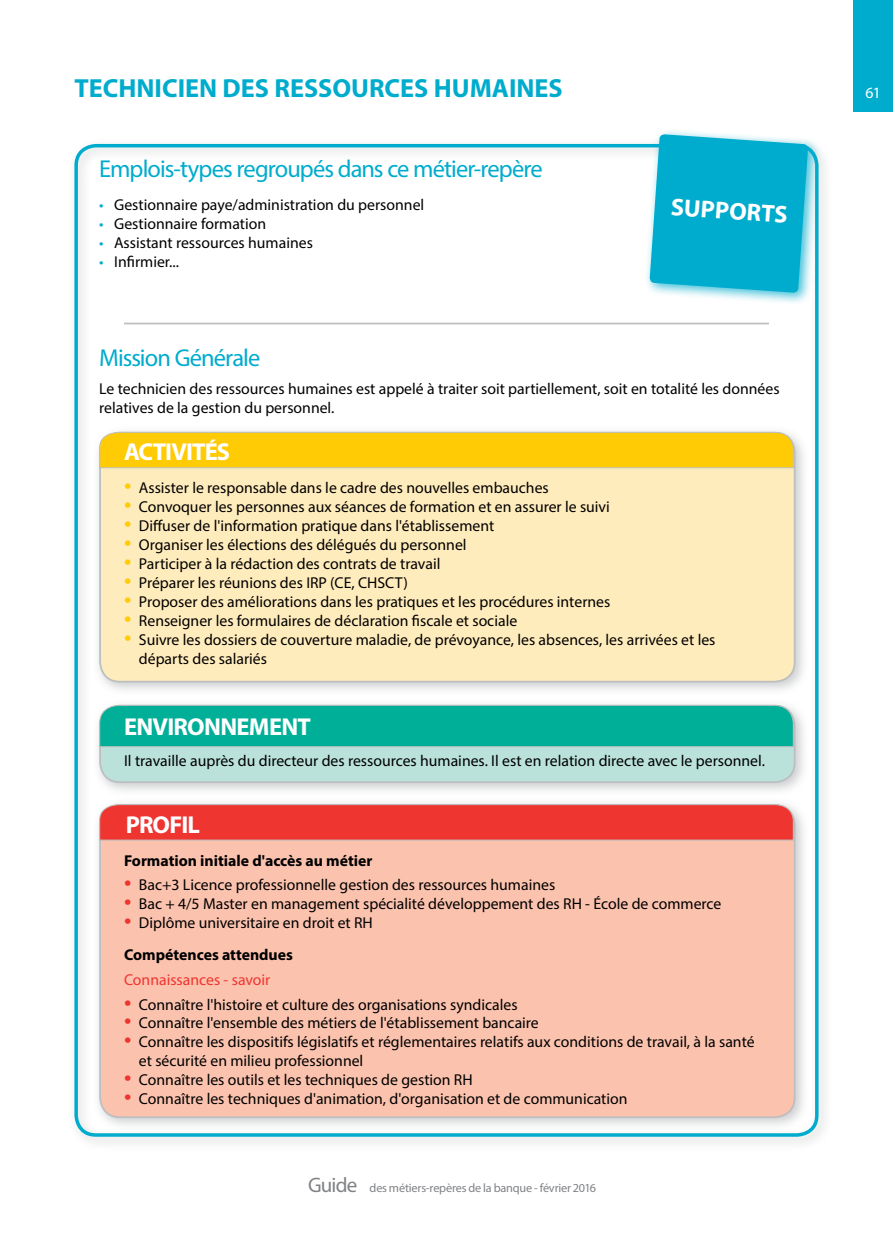
<style>
.page{position:relative;width:893px;height:1241px;background:#fff}
.page>*{position:absolute;margin:0;border:0;box-sizing:border-box;transform-origin:0 0}
.t1{font:700 26.25px "Myriad Pro";color:#00accd}
.t2{font:24.5px "Myriad Pro";letter-spacing:-.035em;color:#00accd}
.t3{font:700 24.5px "Myriad Pro";letter-spacing:-.03em;color:#fff}
.t4{font:15.75px/18.9px "Myriad Pro";color:#000}
.t5{font:700 15.75px "Myriad Pro";color:#000}
.t6{font:15.75px "Myriad Pro";color:#ee3530}
.t7{font:15.75px "Myriad Pro";color:#fff}
.t8{font:12.25px "Myriad Pro";letter-spacing:-.015em;color:#808285}
.s1{color:#00accd}
.s2{font-size:26.25px;color:#ffcb05}
.s3{font-size:26.25px;color:#ee3530}
.s4{font-size:21px}
</style>
<div class="page">
<div style="left:69px;top:138px;width:763px;height:1012px;background:#bcbec0;opacity:.75"></div>
<div style="left:74px;top:144px;width:745px;height:992px;border:4px solid #00accd;border-radius:20px"></div>
<div style="left:853px;top:0;width:40px;height:111px;background:#00accd"></div>
<div style="left:93px;top:426px;width:716px;height:269px;background:#bcbec0;opacity:.75"></div>
<div style="left:100px;top:432px;width:695px;height:249px;background:#ffecbc;border-radius:20px"></div>
<svg style="left:99px;top:431px;width:695px;height:37px;background:#fbcb15"></svg>
<hr style="left:124px;top:322px;width:645px;height:2px;background:#bcbec0">
<div style="left:644px;top:128px;width:176px;height:177px;background:#00accd;opacity:.75"></div>
<svg style="left:649px;top:134px;width:159px;height:159px;background:#18b3d1"></svg>
<div style="left:93px;top:699px;width:716px;height:96px;background:#bcbec0;opacity:.75"></div>
<div style="left:100px;top:705px;width:695px;height:77px;background:#bae2da;border-radius:20px"></div>
<div style="left:99px;top:704px;width:696px;height:79px;border:2px solid #bcbec0;border-radius:20px"></div>
<svg style="left:99px;top:704px;width:695px;height:43px;background:#0eb19b"></svg>
<div style="left:93px;top:798px;width:716px;height:332px;background:#bcbec0;opacity:.75"></div>
<div style="left:100px;top:804px;width:695px;height:313px;background:#fbc2ae;border-radius:20px"></div>
<svg style="left:99px;top:803px;width:695px;height:37px;background:#ec413c"></svg>
<h1 class="t1" style="left:74px;top:71px;width:490px">TECHNICIEN DES RESSOURCES HUMAINES</h1>
<h2 class="t2" style="left:99px;top:154px;width:445px">Emplois-types regroupés dans ce métier-repère</h2>
<p class="t4" style="left:99px;top:195px;width:327px"><span class="s1">•</span> Gestionnaire paye/administration du personnel</p>
<p class="t4" style="left:99px;top:214px;width:168px"><span class="s1">•</span> Gestionnaire formation</p>
<p class="t4" style="left:99px;top:233px;width:215px"><span class="s1">•</span> Assistant ressources humaines</p>
<p class="t4" style="left:99px;top:252px;width:81px"><span class="s1">•</span> Infirmier...</p>
<h2 class="t2" style="left:99px;top:342px;width:163px">Mission Générale</h2>
<h2 class="t3" style="left:672px;top:191px;width:118px;rotate:4deg">SUPPORTS</h2>
<p class="t4" style="left:99px;top:379px;width:682px">Le technicien des ressources humaines est appelé à traiter soit partiellement, soit en totalité les données relatives de la gestion du personnel.</p>
<h2 class="t3" style="left:124px;top:436px;width:108px">ACTIVITÉS</h2>
<p class="t4" style="left:124px;top:478px;width:426px"><span class="s2">•</span> Assister le responsable dans le cadre des nouvelles embauches</p>
<p class="t4" style="left:124px;top:497px;width:487px"><span class="s2">•</span> Convoquer les personnes aux séances de formation et en assurer le suivi</p>
<p class="t4" style="left:124px;top:516px;width:372px"><span class="s2">•</span> Diffuser de l'information pratique dans l'établissement</p>
<p class="t4" style="left:124px;top:535px;width:344px"><span class="s2">•</span> Organiser les élections des délégués du personnel</p>
<p class="t4" style="left:124px;top:554px;width:318px"><span class="s2">•</span> Participer à la rédaction des contrats de travail</p>
<p class="t4" style="left:124px;top:573px;width:285px"><span class="s2">•</span> Préparer les réunions des IRP (CE, CHSCT)</p>
<p class="t4" style="left:124px;top:591px;width:488px"><span class="s2">•</span> Proposer des améliorations dans les pratiques et les procédures internes</p>
<p class="t4" style="left:124px;top:610px;width:395px"><span class="s2">•</span> Renseigner les formulaires de déclaration fiscale et sociale</p>
<p class="t4" style="left:139px;top:629px;width:578px;text-indent:-15px"><span class="s2">•</span> Suivre les dossiers de couverture maladie, de prévoyance, les absences, les arrivées et les départs des salariés</p>
<h2 class="t3" style="left:124px;top:710px;width:188px">ENVIRONNEMENT</h2>
<p class="t4" style="left:124px;top:751px;width:642px">Il travaille auprès du directeur des ressources humaines. Il est en relation directe avec le personnel.</p>
<h2 class="t3" style="left:126px;top:808px;width:76px">PROFIL</h2>
<p class="t5" style="left:124px;top:849px;width:250px">Formation initiale d'accès au métier</p>
<p class="t4" style="left:124px;top:875px;width:433px"><span class="s3">•</span> Bac+3 Licence professionnelle gestion des ressources humaines</p>
<p class="t4" style="left:124px;top:894px;width:599px"><span class="s3">•</span> Bac + 4/5 Master en management spécialité développement des RH - École de commerce</p>
<p class="t4" style="left:124px;top:913px;width:250px"><span class="s3">•</span> Diplôme universitaire en droit et RH</p>
<p class="t5" style="left:124px;top:944px;width:170px">Compétences attendues</p>
<p class="t6" style="left:124px;top:969px;width:148px">Connaissances - savoir</p>
<p class="t4" style="left:124px;top:994px;width:395px"><span class="s3">•</span> Connaître l'histoire et culture des organisations syndicales</p>
<p class="t4" style="left:124px;top:1013px;width:416px"><span class="s3">•</span> Connaître l'ensemble des métiers de l'établissement bancaire</p>
<p class="t4" style="left:139px;top:1032px;width:617px;text-indent:-15px"><span class="s3">•</span> Connaître les dispositifs législatifs et réglementaires relatifs aux conditions de travail, à la santé et sécurité en milieu professionnel</p>
<p class="t4" style="left:124px;top:1070px;width:350px"><span class="s3">•</span> Connaître les outils et les techniques de gestion RH</p>
<p class="t4" style="left:124px;top:1088px;width:505px"><span class="s3">•</span> Connaître les techniques d'animation, d'organisation et de communication</p>
<p class="t8" style="left:308px;top:1180px;width:290px"><span class="s4">Guide</span> des métiers-repères de la banque - février 2016</p>
<p class="t7" style="left:865px;top:83px;width:17px">61</p>
</div>
